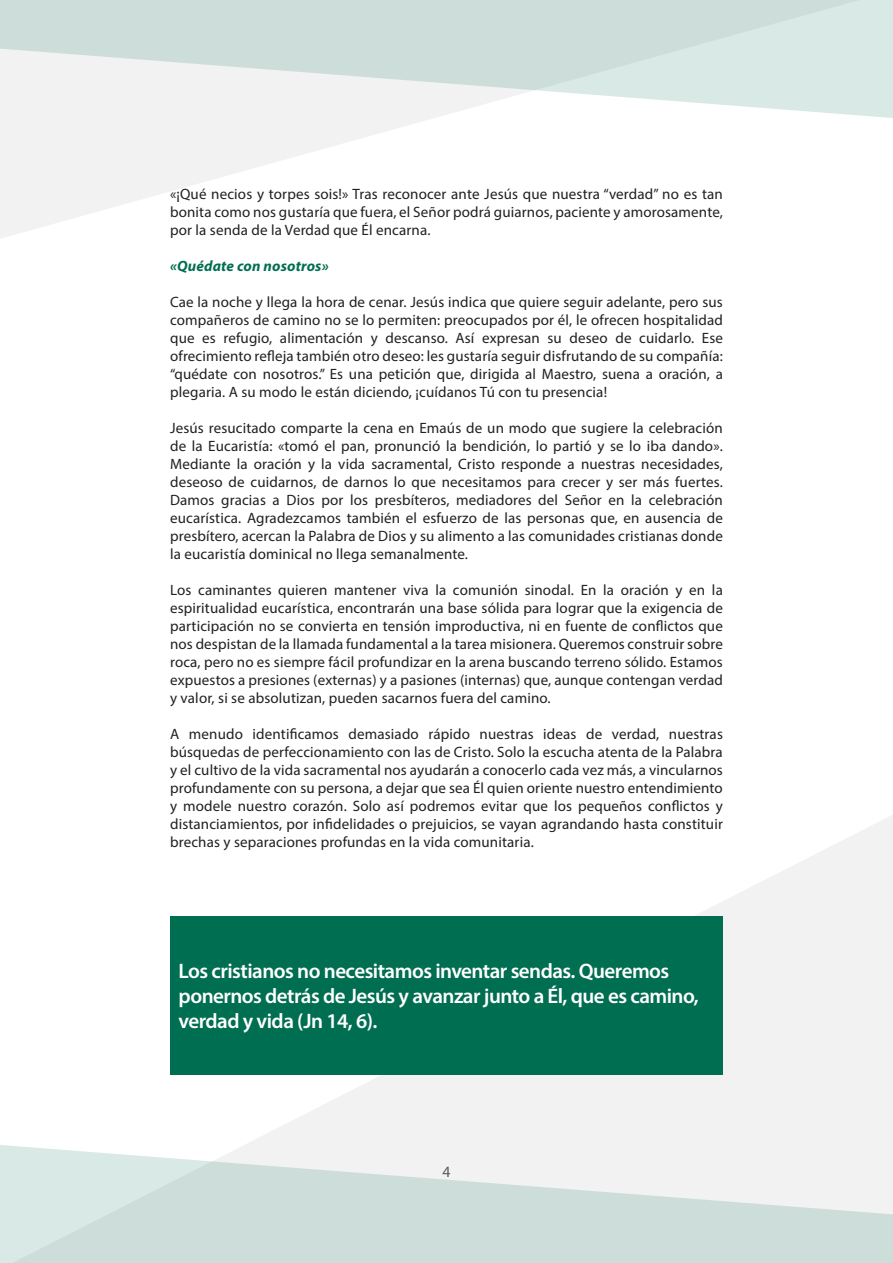
<style>
.page{position:relative;width:893px;height:1263px;background:#fff}
.page>*{position:absolute;margin:0;border:0;box-sizing:border-box;transform-origin:0 0}
.t1{font:600 21px/25.2px "Myriad Pro";letter-spacing:-.025em;color:#fff}
.t2{font:15.75px "Myriad Pro";color:#57585a}
.t3{font:15px/18px "Myriad Pro";letter-spacing:.01em;color:#231f20;text-align:justify}
.t4{font:italic 700 15px "Myriad Pro";letter-spacing:.01em;color:#006e51}
</style>
<div class="page">
<svg style="left:0;top:119px;width:428px;height:119px;fill:#f2f2f2"></svg>
<svg style="left:0;top:0;width:893px;height:119px"></svg>
<svg style="left:248px;top:815px;width:645px;height:329px;fill:#f2f2f2"></svg>
<svg style="left:0;top:1144px;width:893px;height:119px;fill:#cddeda"></svg>
<div style="left:170px;top:916px;width:553px;height:159px;background:#006e51"></div>
<p class="t3" style="left:170px;top:185px;width:554px">«¡Qué necios y torpes sois!» Tras reconocer ante Jesús que nuestra “verdad” no es tan bonita como nos gustaría que fuera, el Señor podrá guiarnos, paciente y amorosamente, por la senda de la Verdad que Él encarna.</p>
<p class="t4" style="left:170px;top:257px;width:160px">«Quédate con nosotros»</p>
<p class="t3" style="left:170px;top:293px;width:554px">Cae la noche y llega la hora de cenar. Jesús indica que quiere seguir adelante, pero sus compañeros de camino no se lo permiten: preocupados por él, le ofrecen hospitalidad que es refugio, alimentación y descanso. Así expresan su deseo de cuidarlo. Ese ofrecimiento refleja también otro deseo: les gustaría seguir disfrutando de su compañía: “quédate con nosotros.” Es una petición que, dirigida al Maestro, suena a oración, a plegaria. A su modo le están diciendo, ¡cuídanos Tú con tu presencia!</p>
<p class="t3" style="left:170px;top:419px;width:554px">Jesús resucitado comparte la cena en Emaús de un modo que sugiere la celebración de la Eucaristía: «tomó el pan, pronunció la bendición, lo partió y se lo iba dando».<br>Mediante la oración y la vida sacramental, Cristo responde a nuestras necesidades, deseoso de cuidarnos, de darnos lo que necesitamos para crecer y ser más fuertes.<br>Damos gracias a Dios por los presbíteros, mediadores del Señor en la celebración eucarística. Agradezcamos también el esfuerzo de las personas que, en ausencia de presbítero, acercan la Palabra de Dios y su alimento a las comunidades cristianas donde la eucaristía dominical no llega semanalmente.</p>
<p class="t3" style="left:170px;top:581px;width:554px">Los caminantes quieren mantener viva la comunión sinodal. En la oración y en la espiritualidad eucarística, encontrarán una base sólida para lograr que la exigencia de participación no se convierta en tensión improductiva, ni en fuente de conflictos que nos despistan de la llamada fundamental a la tarea misionera. Queremos construir sobre roca, pero no es siempre fácil profundizar en la arena buscando terreno sólido. Estamos expuestos a presiones (externas) y a pasiones (internas) que, aunque contengan verdad y valor, si se absolutizan, pueden sacarnos fuera del camino.</p>
<p class="t3" style="left:170px;top:725px;width:554px">A menudo identificamos demasiado rápido nuestras ideas de verdad, nuestras búsquedas de perfeccionamiento con las de Cristo. Solo la escucha atenta de la Palabra y el cultivo de la vida sacramental nos ayudarán a conocerlo cada vez más, a vincularnos profundamente con su persona, a dejar que sea Él quien oriente nuestro entendimiento y modele nuestro corazón. Solo así podremos evitar que los pequeños conflictos y distanciamientos, por infidelidades o prejuicios, se vayan agrandando hasta constituir brechas y separaciones profundas en la vida comunitaria.</p>
<p class="t1" style="left:179px;top:957px;width:522px">Los cristianos no necesitamos inventar sendas. Queremos ponernos detrás de Jesús y avanzar junto a Él, que es camino, verdad y vida (Jn 14, 6).</p>
<p class="t2" style="left:442px;top:1162px;width:10px">4</p>
</div>
